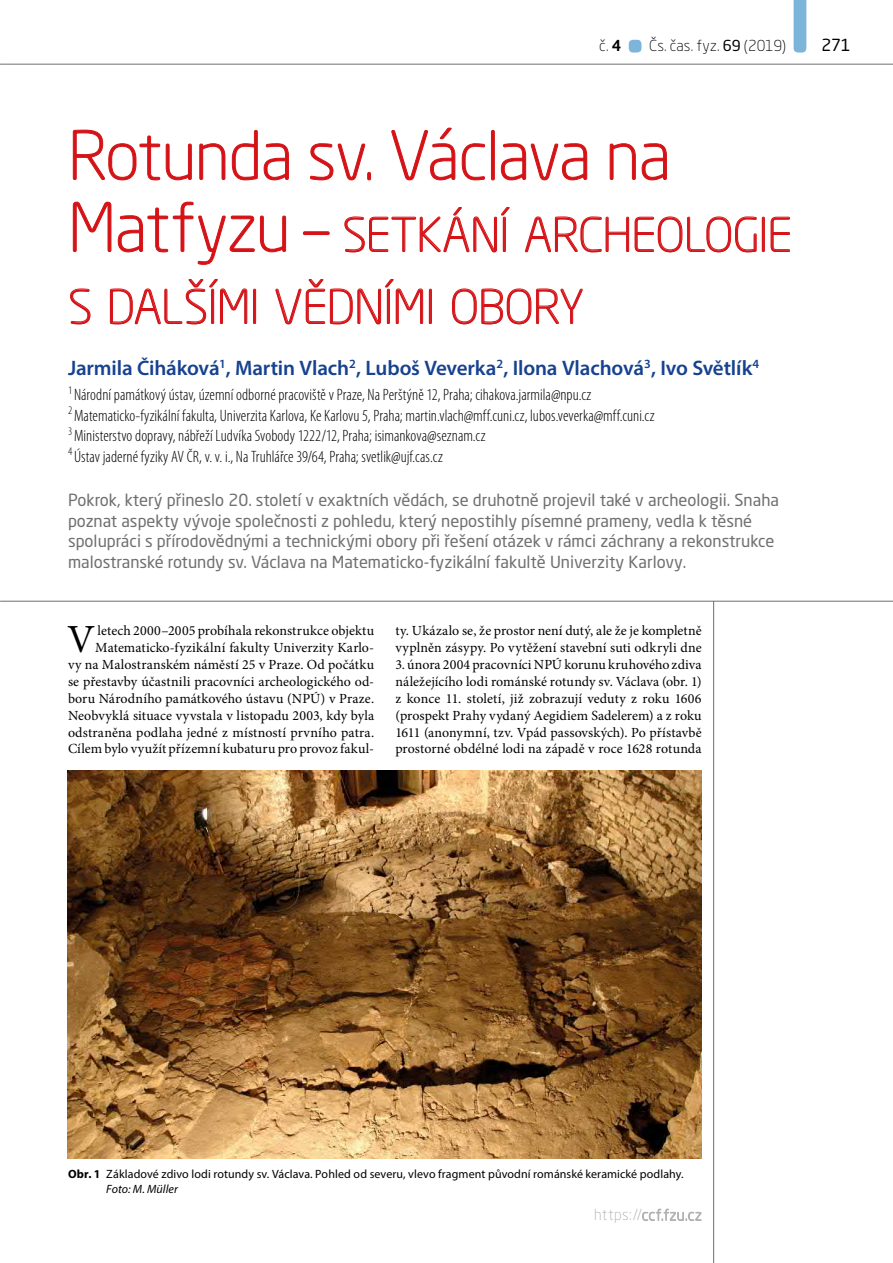
<style>
.page{position:relative;width:893px;height:1263px;background:#fff}
.page>*{position:absolute;margin:0;border:0;box-sizing:border-box;transform-origin:0 0}
.Nadpis_velký{font:300 66px "Neo Sans Pro";letter-spacing:-.015em;color:#d51317}
.Nadpis_velký-2{font:300 46.2px/72px "Neo Sans Pro";letter-spacing:-.015em;color:#d51317}
.normální_Inic{font:39.9px "Minion Pro";color:#000}
.autor{font:600 21px "Myriad Pro";letter-spacing:-.01em;color:#174290}
.autor-adresa{font:300 condensed 16.5px/20.7px "Myriad Pro";color:#000}
.perex{font:16.5px/20.7px "Neo Sans Pro";color:#706f6f}
.t1{font:16.5px "Neo Sans Pro";color:#000}
.t2{font:300 15px "Neo Sans Pro";letter-spacing:.005em;color:#000}
.normální_Inic-2{font:13.95px/16.8px "Minion Pro";letter-spacing:.005em;color:#000;text-align:right}
.obr-popisek{font:12px/15px "Myriad Pro";letter-spacing:.005em;color:#000}
.s1{font-weight:500}
.s2{font-weight:400}
.s3{font-size:66px}
.s4{font-weight:700}
.s5{font-style:italic}
</style>
<div class="page">
<svg style="left:642px;top:1208px;width:60px;height:13px"></svg>
<div style="left:629px;top:40px;width:12px;height:13px;background:#7db5da;border-radius:4px"></div>
<svg style="left:794px;top:0;width:12px;height:53px"></svg>
<hr style="left:713px;top:601px;width:1px;height:662px;background:#706f6f">
<hr style="left:0;top:64px;width:893px;height:1px;background:#706f6f">
<svg style="left:73px;top:130px;width:87px;height:50px"></svg>
<svg style="left:166px;top:143px;width:26px;height:37px"></svg>
<svg style="left:199px;top:143px;width:27px;height:37px"></svg>
<svg style="left:232px;top:130px;width:26px;height:50px"></svg>
<svg style="left:264px;top:143px;width:25px;height:37px"></svg>
<svg style="left:310px;top:143px;width:61px;height:37px"></svg>
<svg style="left:391px;top:128px;width:64px;height:52px"></svg>
<svg style="left:462px;top:143px;width:23px;height:37px"></svg>
<div style="left:491px;top:130px;width:4px;height:50px;border:1px solid #d51317"></div>
<svg style="left:501px;top:143px;width:86px;height:37px"></svg>
<svg style="left:610px;top:143px;width:57px;height:37px"></svg>
<svg style="left:73px;top:202px;width:39px;height:50px"></svg>
<svg style="left:118px;top:201px;width:168px;height:64px"></svg>
<div style="left:303px;top:231px;width:26px;height:4px;border:1px solid #d51317"></div>
<svg style="left:344px;top:207px;width:166px;height:45px"></svg>
<svg style="left:525px;top:216px;width:232px;height:36px"></svg>
<div style="left:762px;top:217px;width:3px;height:35px;border:1px solid #d51317"></div>
<svg style="left:770px;top:217px;width:20px;height:35px"></svg>
<svg style="left:70px;top:288px;width:21px;height:36px"></svg>
<svg style="left:110px;top:279px;width:137px;height:45px"></svg>
<div style="left:253px;top:289px;width:3px;height:35px;border:1px solid #d51317"></div>
<svg style="left:276px;top:279px;width:147px;height:45px"></svg>
<div style="left:429px;top:289px;width:3px;height:35px;border:1px solid #d51317"></div>
<svg style="left:452px;top:288px;width:131px;height:36px"></svg>
<img style="left:68px;top:770px;width:634px;height:388px">
<hr style="left:0;top:601px;width:893px;height:1px;background:#706f6f">
<p class="t2" style="left:599px;top:37px;width:23px">č. <span class="s1">4</span></p>
<p class="t2" style="left:649px;top:37px;width:139px">Čs. čas. fyz. <span class="s2">69</span> (2019)</p>
<p class="t1" style="left:821px;top:35px;width:31px">271</p>
<p class="Nadpis_velký" style="left:68px;top:116px;width:604px">Rotunda sv. Václava na</p>
<p class="Nadpis_velký-2" style="left:68px;top:198px;width:725px"><span class="s3">Matfyzu –</span> SETKÁNÍ ARCHEOLOGIE<br>S DALŠÍMI VĚDNÍMI OBORY</p>
<p class="autor" style="left:68px;top:355px;width:693px">Jarmila Čiháková<sup>1</sup>, Martin Vlach<sup>2</sup>, Luboš Veverka<sup>2</sup>, Ilona Vlachová<sup>3</sup>, Ivo Světlík<sup>4</sup></p>
<p class="autor-adresa" style="left:68px;top:384px;width:588px"><sup>1</sup> Národní památkový ústav, územní odborné pracoviště v Praze, Na Perštýně 12, Praha; cihakova.jarmila@npu.cz<br><sup>2</sup> Matematicko-fyzikální fakulta, Univerzita Karlova, Ke Karlovu 5, Praha; martin.vlach@mff.cuni.cz, lubos.veverka@mff.cuni.cz <sup>3</sup> Ministerstvo dopravy, nábřeží Ludvíka Svobody 1222/12, Praha; isimankova@seznam.cz<br><sup>4</sup> Ústav jaderné fyziky AV ČR, v. v. i., Na Truhlářce 39/64, Praha; svetlik@ujf.cas.cz</p>
<p class="perex" style="left:68px;top:489px;width:713px">Pokrok, který přineslo 20. století v exaktních vědách, se druhotně projevil také v archeologii. Snaha poznat aspekty vývoje společnosti z pohledu, který nepostihly písemné prameny, vedla k těsné spolupráci s přírodovědnými a technickými obory při řešení otázek v rámci záchrany a rekonstrukce malostranské rotundy sv. Václava na Matematicko-fyzikální fakultě Univerzity Karlovy.</p>
<p class="normální_Inic-2" style="left:68px;top:622px;width:308px">letech 2000–2005 probíhala rekonstrukce objektu Matematicko-fyzikální fakulty Univerzity Karlo-<br>vy na Malostranském náměstí 25 v Praze. Od počátku se přestavby účastnili pracovníci archeologického od&shy;boru Národního památkového ústavu (NPÚ) v Praze.<br>Neobvyklá situace vyvstala v listopadu 2003, kdy byla odstraněna podlaha jedné z místností prvního patra.<br>Cílem bylo využít přízemní kubaturu pro provoz fakul-</p>
<p class="normální_Inic-2" style="left:395px;top:622px;width:308px;text-align:left">ty. Ukázalo se, že prostor není dutý, ale že je kompletně vyplněn zásypy. Po vytěžení stavební suti odkryli dne</p>
<p class="normální_Inic" style="left:67px;top:613px;width:30px">V</p>
<p class="normální_Inic-2" style="left:395px;top:656px;width:308px;text-align:justify">3. února 2004 pracovníci NPÚ korunu kruhového zdiva náležejícího lodi románské rotundy sv. Václava (obr. 1) z konce 11. století, již zobrazují veduty z roku 1606 (prospekt Prahy vydaný Aegidiem Sadelerem) a z roku 1611 (anonymní, tzv. Vpád passovských). Po přístavbě prostorné obdélné lodi na západě v roce 1628 rotunda</p>
<p class="obr-popisek" style="left:106px;top:1166px;width:579px;text-indent:-38px"><span class="s4">Obr. 1</span> Základové zdivo lodi rotundy sv. Václava. Pohled od severu, vlevo fragment původní románské keramické podlahy.<br><span class="s5">Foto: M. Müller</span></p>
</div>
